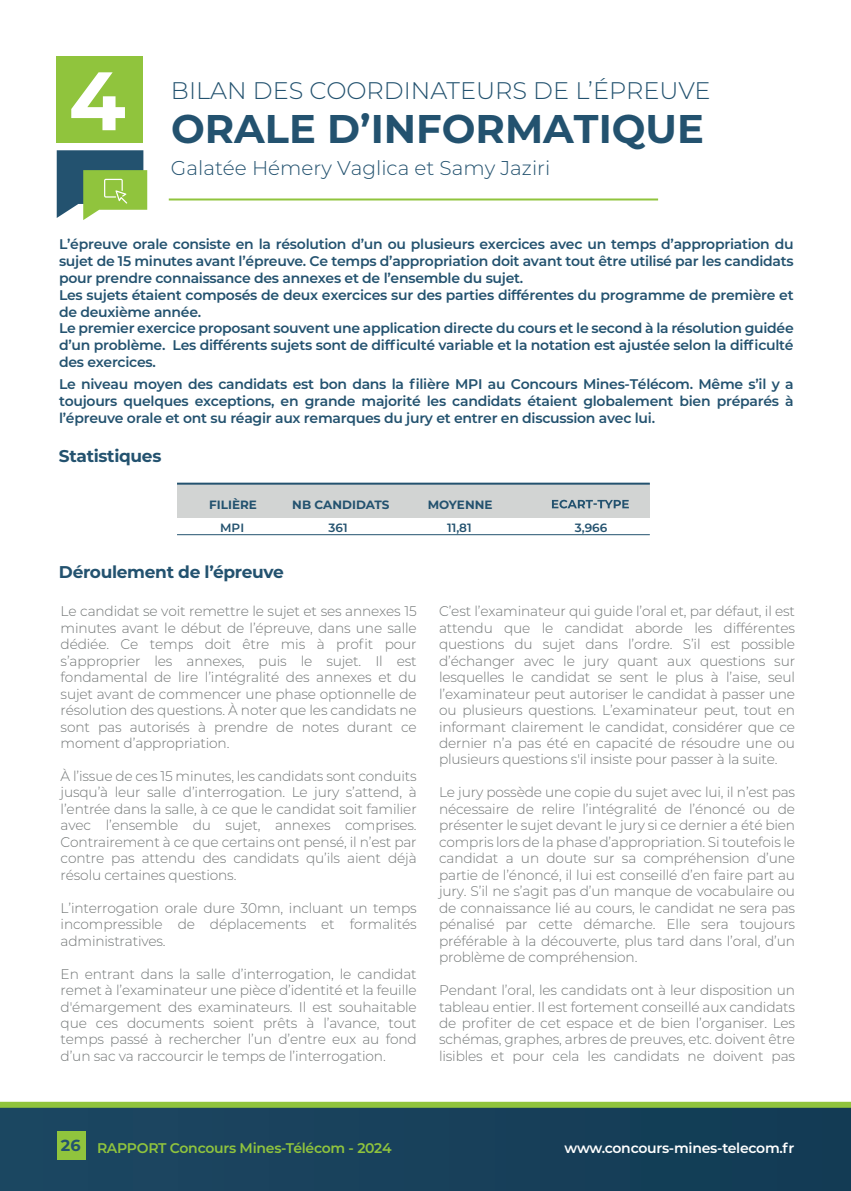
<style>
.page{position:relative;width:851px;height:1191px;background:#fff}
.page>*{position:absolute;margin:0;border:0;box-sizing:border-box;transform-origin:0 0}
.t1{font:700 82.6px "Montserrat";color:#fff}
.t2{font:700 40px "Montserrat";color:#23526f}
.t3{font:300 24px "Montserrat";color:#23526f}
.t4{font:300 20px "Montserrat";color:#23526f}
.t5{font:700 17px "Montserrat";letter-spacing:-.02em;color:#23526f}
.t6{font:300 14px/16.4px "Montserrat";letter-spacing:-.01em;color:#717575;text-align:justify}
.t7{font:600 14px/16.8px "Montserrat";letter-spacing:-.02em;color:#23526f}
.t8{font:600 14px "Montserrat";letter-spacing:-.02em;color:#90c43d}
.t9{font:600 14px "Montserrat";letter-spacing:-.02em;color:#fff}
.t10{font:700 12px "Montserrat";color:#23526f}
.t11{font:600 12px "Montserrat";color:#23526f}
.s1{font-weight:700;font-size:16px;color:#23526f}
</style>
<div class="page">
<hr style="left:169px;top:198px;width:489px;height:2px;background:#90c43d">
<div style="left:57px;top:56px;width:86px;height:86px;background:#90c43d"></div>
<div style="left:177px;top:483px;width:472px;height:34px;background:#d2d4d3"></div>
<hr style="left:177px;top:482px;width:472px;height:2px;background:#23526f">
<hr style="left:177px;top:534px;width:472px;height:1px;background:#23526f">
<svg style="left:552px;top:500px;width:76px;height:8px"></svg>
<div style="left:0;top:1104px;width:850px;height:87px;background:#18415b"></div>
<div style="left:0;top:1101px;width:850px;height:6px;background:#90c43d"></div>
<div style="left:57px;top:1131px;width:29px;height:29px;background:#90c43d"></div>
<svg style="left:57px;top:150px;width:90px;height:70px;background:#729c73"></svg>
<h1 class="t1" style="left:69px;top:41px;width:58px">4</h1>
<h3 class="t3" style="left:171px;top:74px;width:541px">BILAN DES COORDINATEURS DE L’ÉPREUVE</h3>
<h2 class="t2" style="left:171px;top:100px;width:534px">ORALE D’INFORMATIQUE</h2>
<h3 class="t4" style="left:171px;top:155px;width:381px">Galatée Hémery Vaglica et Samy Jaziri</h3>
<p class="t7" style="left:59px;top:235px;width:736px">L’épreuve orale consiste en la résolution d’un ou plusieurs exercices avec un temps d’appropriation du sujet de 15 minutes avant l’épreuve. Ce temps d’appropriation doit avant tout être utilisé par les candidats pour prendre connaissance des annexes et de l’ensemble du sujet.<br>Les sujets étaient composés de deux exercices sur des parties différentes du programme de première et de deuxième année.<br>Le premier exercice proposant souvent une application directe du cours et le second à la résolution guidée d’un problème. Les différents sujets sont de difficulté variable et la notation est ajustée selon la difficulté des exercices.</p>
<p class="t7" style="left:59px;top:375px;width:736px;text-align:justify">Le niveau moyen des candidats est bon dans la filière MPI au Concours Mines-Télécom. Même s’il y a toujours quelques exceptions, en grande majorité les candidats étaient globalement bien préparés à l’épreuve orale et ont su réagir aux remarques du jury et entrer en discussion avec lui.</p>
<p class="t5" style="left:59px;top:443px;width:104px">Statistiques</p>
<p class="t10" style="left:209px;top:496px;width:49px">FILIÈRE</p>
<p class="t10" style="left:292px;top:495px;width:99px">NB CANDIDATS</p>
<p class="t10" style="left:427px;top:495px;width:66px">MOYENNE</p>
<p class="t11" style="left:220px;top:519px;width:25px">MPI</p>
<p class="t11" style="left:328px;top:519px;width:21px">361</p>
<p class="t11" style="left:447px;top:519px;width:26px">11,81</p>
<p class="t11" style="left:574px;top:519px;width:34px">3,966</p>
<p class="t5" style="left:59px;top:559px;width:226px">Déroulement de l’épreuve</p>
<p class="t6" style="left:61px;top:602px;width:357px">Le candidat se voit remettre le sujet et ses annexes 15 minutes avant le début de l’épreuve, dans une salle dédiée. Ce temps doit être mis à profit pour s’approprier les annexes, puis le sujet. Il est fondamental de lire l’intégralité des annexes et du sujet avant de commencer une phase optionnelle de résolution des questions. À noter que les candidats ne sont pas autorisés à prendre de notes durant ce moment d’appropriation.</p>
<p class="t6" style="left:61px;top:767px;width:357px">À l’issue de ces 15 minutes, les candidats sont conduits jusqu’à leur salle d’interrogation. Le jury s’attend, à l’entrée dans la salle, à ce que le candidat soit familier avec l’ensemble du sujet, annexes comprises.<br>Contrairement à ce que certains ont pensé, il n’est par contre pas attendu des candidats qu’ils aient déjà résolu certaines questions.</p>
<p class="t6" style="left:61px;top:899px;width:357px">L’interrogation orale dure 30mn, incluant un temps incompressible de déplacements et formalités administratives.</p>
<p class="t6" style="left:61px;top:965px;width:357px">En entrant dans la salle d’interrogation, le candidat remet à l’examinateur une pièce d’identité et la feuille d'émargement des examinateurs. Il est souhaitable que ces documents soient prêts à l’avance, tout temps passé à rechercher l’un d’entre eux au fond d’un sac va raccourcir le temps de l’interrogation.</p>
<p class="t6" style="left:439px;top:602px;width:357px">C’est l’examinateur qui guide l’oral et, par défaut, il est attendu que le candidat aborde les différentes questions du sujet dans l’ordre. S’il est possible d’échanger avec le jury quant aux questions sur lesquelles le candidat se sent le plus à l’aise, seul l’examinateur peut autoriser le candidat à passer une ou plusieurs questions. L’examinateur peut, tout en informant clairement le candidat, considérer que ce dernier n’a pas été en capacité de résoudre une ou plusieurs questions s'il insiste pour passer à la suite.</p>
<p class="t6" style="left:439px;top:784px;width:357px">Le jury possède une copie du sujet avec lui, il n’est pas nécessaire de relire l’intégralité de l’énoncé ou de présenter le sujet devant le jury si ce dernier a été bien compris lors de la phase d’appropriation. Si toutefois le candidat a un doute sur sa compréhension d’une partie de l’énoncé, il lui est conseillé d’en faire part au jury. S’il ne s’agit pas d’un manque de vocabulaire ou de connaissance lié au cours, le candidat ne sera pas pénalisé par cette démarche. Elle sera toujours préférable à la découverte, plus tard dans l’oral, d’un problème de compréhension.</p>
<p class="t6" style="left:439px;top:981px;width:357px">Pendant l’oral, les candidats ont à leur disposition un tableau entier. Il est fortement conseillé aux candidats de profiter de cet espace et de bien l’organiser. Les schémas, graphes, arbres de preuves, etc. doivent être lisibles et pour cela les candidats ne doivent pas</p>
<p class="t8" style="left:61px;top:1137px;width:332px"><span class="s1">26</span> RAPPORT Concours Mines-Télécom - 2024</p>
<p class="t9" style="left:564px;top:1137px;width:231px">www.concours-mines-telecom.fr</p>
</div>
